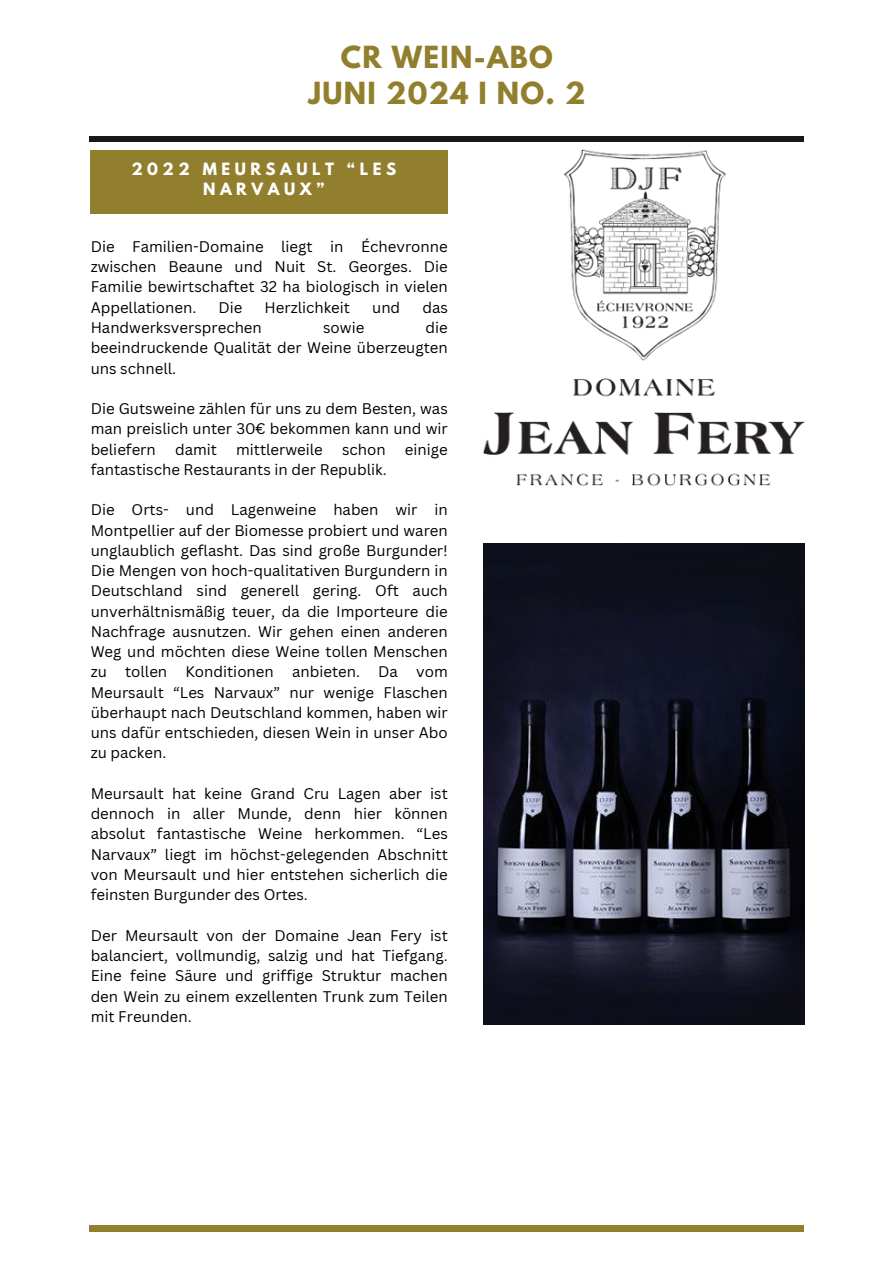
<style>
.page{position:relative;width:894px;height:1264px;background:#fff}
.page>*{position:absolute;margin:0;border:0;box-sizing:border-box;transform-origin:0 0}
.t1{font:700 27px "League Spartan";letter-spacing:.05em;color:#917f2d}
.t2{font:15px/20.2px "Canva Sans";color:#000;text-align:justify}
.t3{font:700 15px/20.2px "League Spartan";letter-spacing:.3em;color:#fff;text-align:center}
</style>
<div class="page">
<div style="left:89px;top:1225px;width:715px;height:6px;background:#917f2d"></div>
<div style="left:89px;top:136px;width:715px;height:6px;background:#191818"></div>
<div style="left:90px;top:150px;width:357px;height:63px;background:#917f2d"></div>
<img style="left:484px;top:543px;width:320px;height:481px">
<img style="left:484px;top:150px;width:320px;height:335px">
<p class="t1" style="left:341px;top:44px;width:213px">CR WEIN-ABO</p>
<p class="t1" style="left:308px;top:80px;width:278px">JUNI 2024 I NO. 2</p>
<p class="t3" style="left:131px;top:161px;width:266px">2022 MEURSAULT “LES<br>NARVAUX”</p>
<h2 class="t2" style="left:91px;top:236px;width:358px">Die Familien-Domaine liegt in Échevronne zwischen Beaune und Nuit St. Georges. Die Familie bewirtschaftet 32 ha biologisch in vielen Appellationen.</h2>
<h2 class="t2" style="left:218px;top:297px;width:25px">Die</h2>
<h2 class="t2" style="left:264px;top:297px;width:87px">Herzlichkeit</h2>
<h2 class="t2" style="left:372px;top:297px;width:30px">und</h2>
<h2 class="t2" style="left:422px;top:297px;width:27px">das</h2>
<h2 class="t2" style="left:91px;top:317px;width:173px">Handwerksversprechen</h2>
<h2 class="t2" style="left:323px;top:317px;width:43px">sowie</h2>
<h2 class="t2" style="left:91px;top:317px;width:358px;text-indent:335px">die beeindruckende Qualität der Weine überzeugten uns schnell.</h2>
<p class="t2" style="left:91px;top:398px;width:358px">Die Gutsweine zählen für uns zu dem Besten, was man preislich unter 30€ bekommen kann und wir beliefern</p>
<p class="t2" style="left:175px;top:438px;width:43px">damit</p>
<p class="t2" style="left:236px;top:438px;width:88px">mittlerweile</p>
<p class="t2" style="left:342px;top:438px;width:45px">schon</p>
<p class="t2" style="left:405px;top:438px;width:44px">einige</p>
<p class="t2" style="left:91px;top:459px;width:297px">fantastische Restaurants in der Republik.</p>
<p class="t2" style="left:91px;top:499px;width:358px">Die Orts- und Lagenweine haben wir in Montpellier auf der Biomesse probiert und waren unglaublich geflasht. Das sind große Burgunder!<br>Die Mengen von hoch-qualitativen Burgundern in Deutschland sind generell gering. Oft auch unverhältnismäßig teuer, da die Importeure die Nachfrage ausnutzen. Wir gehen einen anderen Weg und möchten diese Weine tollen Menschen zu tollen Konditionen anbieten. Da vom Meursault “Les Narvaux” nur wenige Flaschen überhaupt nach Deutschland kommen, haben wir uns dafür entschieden, diesen Wein in unser Abo zu packen.</p>
<p class="t2" style="left:91px;top:783px;width:358px">Meursault hat keine Grand Cru Lagen aber ist dennoch in aller Munde, denn hier können absolut fantastische Weine herkommen. “Les Narvaux” liegt im höchst-gelegenden Abschnitt von Meursault und hier entstehen sicherlich die feinsten Burgunder des Ortes.</p>
<p class="t2" style="left:91px;top:924px;width:358px">Der Meursault von der Domaine Jean Fery ist balanciert, vollmundig, salzig und hat Tiefgang.<br>Eine feine Säure und griffige Struktur machen den Wein zu einem exzellenten Trunk zum Teilen mit Freunden.</p>
</div>
